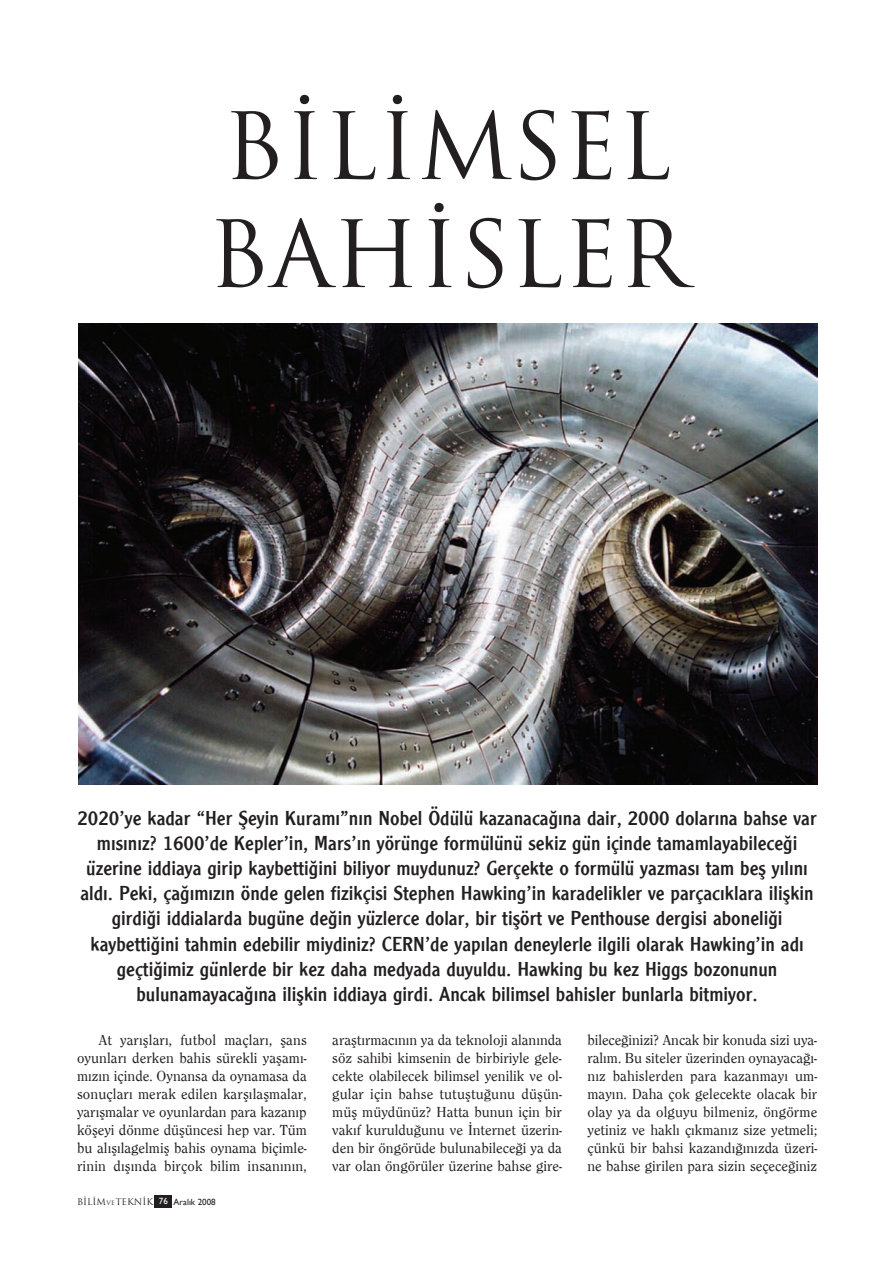
<style>
.page{position:relative;width:893px;height:1264px;background:#fff}
.page>*{position:absolute;margin:0;border:0;box-sizing:border-box;transform-origin:0 0}
.t1{font:500 90px/108px "Trajan";color:#231f20}
.t2{font:21px/25.2px "Clearface Gothic";color:#231f20;text-align:center}
.t3{font:500 15px/18px "Clearface";color:#231f20;text-align:justify}
.t4{font:500 9px "Trajan";color:#231f20}
.s1{font-size:6px}
.s2{font-family:"Gill Sans";font-weight:400;color:#fff}
.s3{font-family:"Gill Sans";font-weight:400}
</style>
<div class="page">
<div style="left:155px;top:1195px;width:17px;height:13px;background:#231f20"></div>
<img style="left:78px;top:324px;width:739px;height:461px">
<h1 class="t1" style="left:208px;top:93px;width:480px">BILIMSEL<br>BAHISLER</h1>
<p class="t2" style="left:77px;top:805px;width:741px">2020’ye kadar “Her Şeyin Kuramı”nın Nobel Ödülü kazanacağına dair, 2000 dolarına bahse var mısınız? 1600’de Kepler’in, Mars’ın yörünge formülünü sekiz gün içinde tamamlayabileceği üzerine iddiaya girip kaybettiğini biliyor muydunuz? Gerçekte o formülü yazması tam beş yılını aldı. Peki, çağımızın önde gelen fizikçisi Stephen Hawking’in karadelikler ve parçacıklara ilişkin girdiği iddialarda bugüne değin yüzlerce dolar, bir tişört ve Penthouse dergisi aboneliği kaybettiğini tahmin edebilir miydiniz? CERN’de yapılan deneylerle ilgili olarak Hawking’in adı geçtiğimiz günlerde bir kez daha medyada duyuldu. Hawking bu kez Higgs bozonunun bulunamayacağına ilişkin iddiaya girdi. Ancak bilimsel bahisler bunlarla bitmiyor.</p>
<p class="t3" style="left:77px;top:1030px;width:231px;text-indent:21px">At yarışları, futbol maçları, şans oyunları derken bahis sürekli yaşamı&shy;mızın içinde. Oynansa da oynamasa da sonuçları merak edilen karşılaşmalar, yarışmalar ve oyunlardan para kazanıp köşeyi dönme düşüncesi hep var. Tüm bu alışılagelmiş bahis oynama biçimle&shy;rinin dışında birçok bilim insanının,</p>
<p class="t3" style="left:332px;top:1030px;width:231px">araştırmacının ya da teknoloji alanında söz sahibi kimsenin de birbiriyle gele&shy;cekte olabilecek bilimsel yenilik ve ol&shy;gular için bahse tutuştuğunu düşün&shy;müş müydünüz? Hatta bunun için bir vakıf kurulduğunu ve İnternet üzerin&shy;den bir öngörüde bulunabileceği ya da var olan öngörüler üzerine bahse gire-</p>
<p class="t3" style="left:587px;top:1030px;width:231px">bileceğinizi? Ancak bir konuda sizi uya&shy;ralım. Bu siteler üzerinden oynayacağı&shy;nız bahislerden para kazanmayı um&shy;mayın. Daha çok gelecekte olacak bir olay ya da olguyu bilmeniz, öngörme yetiniz ve haklı çıkmanız size yetmeli; çünkü bir bahsi kazandığınızda üzeri&shy;ne bahse girilen para sizin seçeceğiniz</p>
<p class="t4" style="left:77px;top:1196px;width:140px">BILIM<span class="s1">VE</span>TEKNIK <span class="s2">76</span> <span class="s3">Aralık 2008</span></p>
</div>
